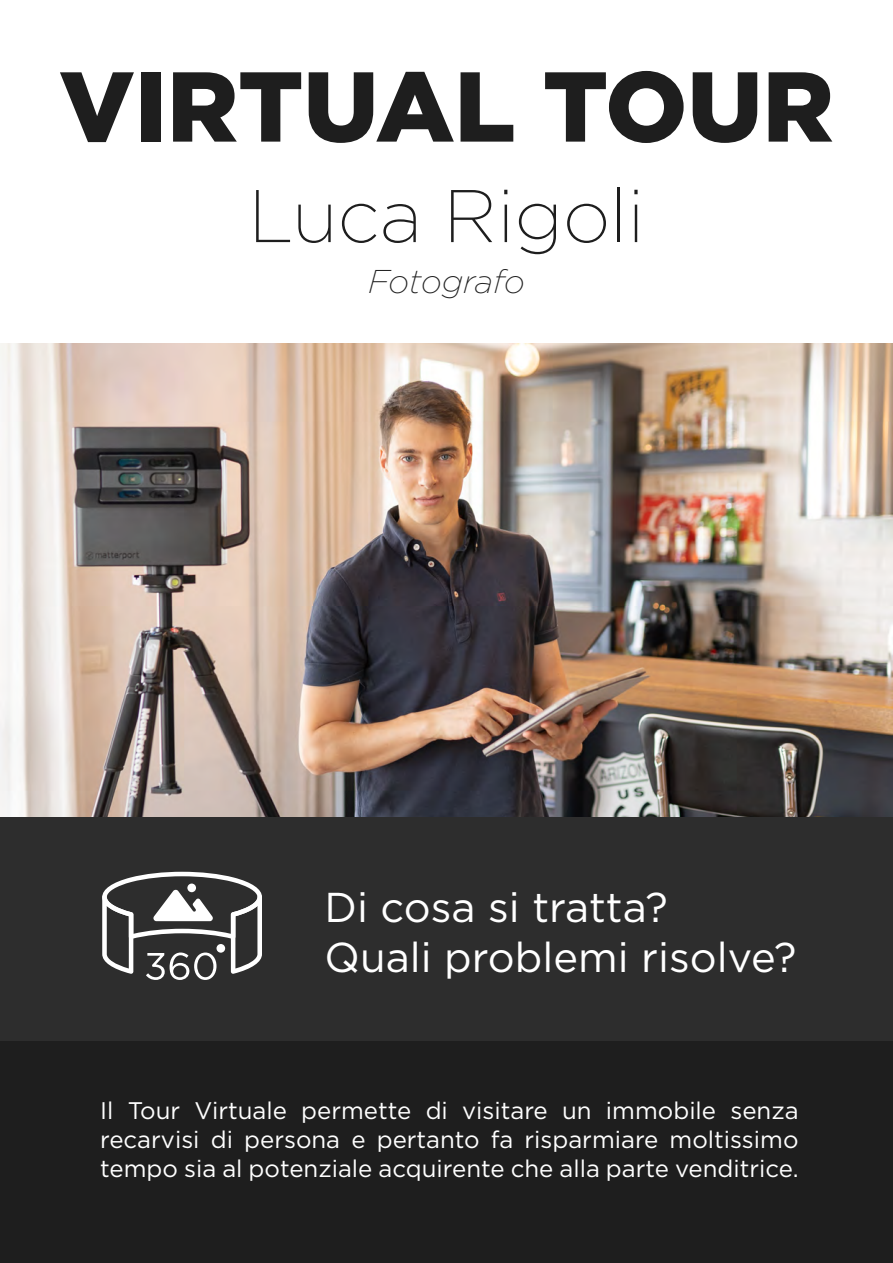
<style>
.page{position:relative;width:893px;height:1263px;background:#1e1e1e}
.page>*{position:absolute;margin:0;border:0;box-sizing:border-box;transform-origin:0 0}
.t1{font:900 99px "Gotham";color:#1e1e1e}
.t2{font:200 74.4px "Gotham";color:#1e1e1e}
.t3{font:41.7px/50.1px "Gotham";color:#fff}
.t4{font:italic 200 32.85px "Gotham";letter-spacing:-.01em;color:#1e1e1e}
.t5{font:24px/28.8px "Gotham";color:#fff;text-align:justify}
</style>
<div class="page">
<div style="left:0;top:816px;width:893px;height:225px;background:#2d2d2d"></div>
<div style="left:0;top:0;width:893px;height:344px;background:#fff"></div>
<svg style="left:102px;top:872px;width:160px;height:108px"></svg>
<div style="left:187px;top:883px;width:9px;height:9px;background:#fff;border-radius:50%"></div>
<div style="left:216px;top:944px;width:9px;height:9px;background:#fff;border-radius:50%"></div>
<img style="left:0;top:343px;width:893px;height:473px">
<h1 class="t1" style="left:59px;top:38px;width:776px">VIRTUAL TOUR</h1>
<h2 class="t2" style="left:248px;top:170px;width:398px">Luca Rigoli</h2>
<h3 class="t4" style="left:368px;top:261px;width:158px">Fotografo</h3>
<h3 class="t3" style="left:325px;top:881px;width:473px">Di cosa si tratta?<br>Quali problemi risolve?</h3>
<p class="t5" style="left:100px;top:1095px;width:700px">Il Tour Virtuale permette di visitare un immobile senza recarvisi di persona e pertanto fa risparmiare moltissimo tempo sia al potenziale acquirente che alla parte venditrice.</p>
</div>
